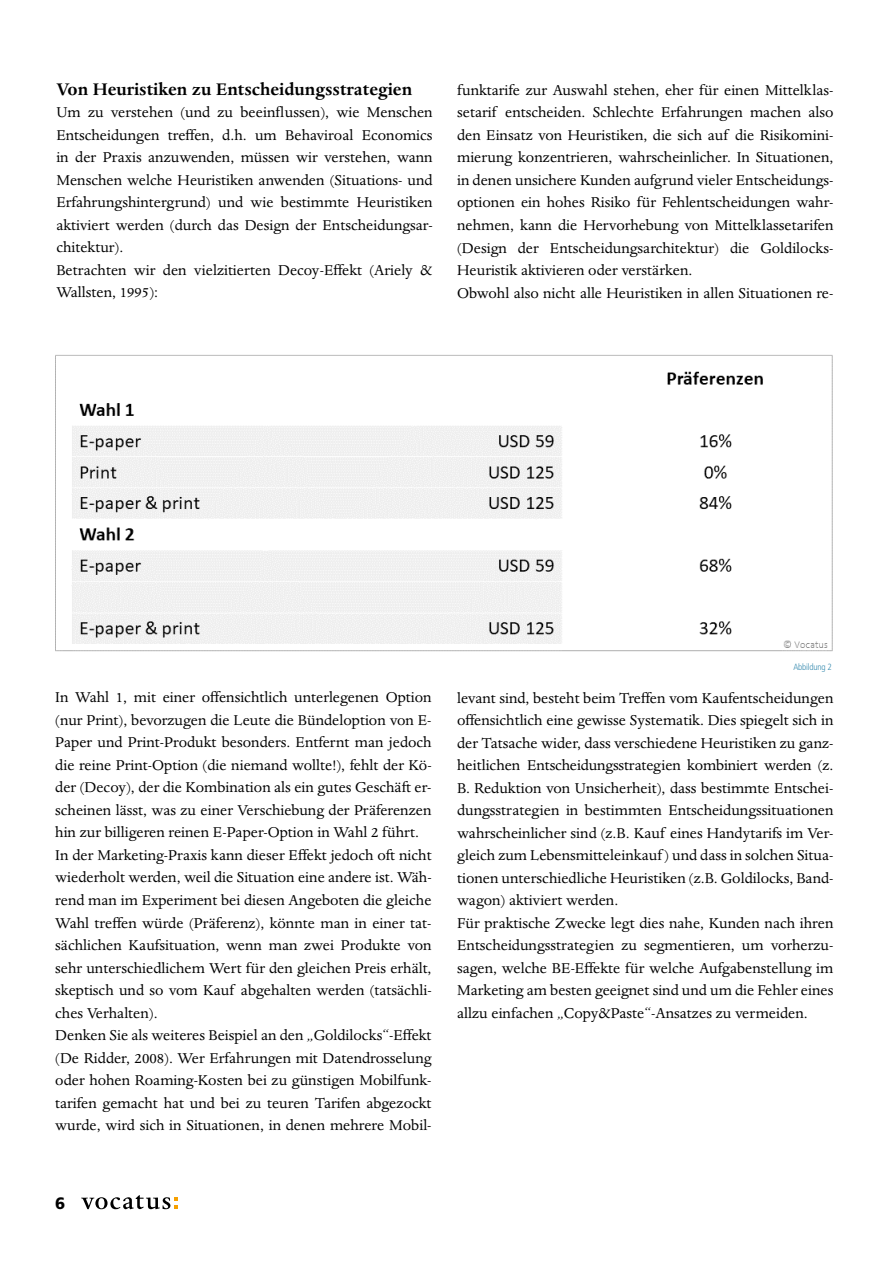
<style>
.page{position:relative;width:893px;height:1263px;background:#fff}
.page>*{position:absolute;margin:0;border:0;box-sizing:border-box;transform-origin:0 0}
.t1{font:700 19.5px "Dante MT Std";color:#000}
.t2{font:16.5px/22.5px "Dante MT Std";color:#000}
.t3{font:900 16.5px "Frutiger LT Std";color:#000}
.t4{font:300 condensed 9px "Frutiger LT Std";letter-spacing:-.02em;color:#398cb0}
</style>
<div class="page">
<svg style="left:81px;top:1195px;width:97px;height:14px"></svg>
<img style="left:55px;top:355px;width:777px;height:297px">
<p class="t1" style="left:56px;top:78px;width:357px">Von Heuristiken zu Entscheidungsstrategien</p>
<p class="t2" style="left:56px;top:101px;width:378px">Um zu verstehen (und zu beeinflussen), wie Menschen Entscheidungen treffen, d.h. um Behaviroal Economics in der Praxis anzuwenden, müssen wir verstehen, wann Menschen welche Heuristiken anwenden (Situations- und Erfahrungshintergrund) und wie bestimmte Heuristiken aktiviert werden (durch das Design der Entscheidungsar&shy;chitektur).<br>Betrachten wir den vielzitierten Decoy-Effekt (Ariely &amp; Wallsten, 1995):</p>
<p class="t2" style="left:457px;top:79px;width:378px">funktarife zur Auswahl stehen, eher für einen Mittelklas&shy;setarif entscheiden. Schlechte Erfahrungen machen also den Einsatz von Heuristiken, die sich auf die Risikomini&shy;mierung konzentrieren, wahrscheinlicher. In Situationen, in denen unsichere Kunden aufgrund vieler Entscheidungs&shy;optionen ein hohes Risiko für Fehlentscheidungen wahr&shy;nehmen, kann die Hervorhebung von Mittelklassetarifen (Design der Entscheidungsarchitektur) die Goldilocks-Heuristik aktivieren oder verstärken.<br>Obwohl also nicht alle Heuristiken in allen Situationen re-</p>
<p class="t2" style="left:55px;top:686px;width:378px">In Wahl 1, mit einer offensichtlich unterlegenen Option (nur Print), bevorzugen die Leute die Bündeloption von E-Paper und Print-Produkt besonders. Entfernt man jedoch die reine Print-Option (die niemand wollte!), fehlt der Kö&shy;der (Decoy), der die Kombination als ein gutes Geschäft er&shy;scheinen lässt, was zu einer Verschiebung der Präferenzen hin zur billigeren reinen E-Paper-Option in Wahl 2 führt.<br>In der Marketing-Praxis kann dieser Effekt jedoch oft nicht wiederholt werden, weil die Situation eine andere ist. Wäh&shy;rend man im Experiment bei diesen Angeboten die gleiche Wahl treffen würde (Präferenz), könnte man in einer tat&shy;sächlichen Kaufsituation, wenn man zwei Produkte von sehr unterschiedlichem Wert für den gleichen Preis erhält, skeptisch und so vom Kauf abgehalten werden (tatsächli&shy;ches Verhalten).<br>Denken Sie als weiteres Beispiel an den „Goldilocks“-Effekt (De Ridder, 2008). Wer Erfahrungen mit Datendrosselung oder hohen Roaming-Kosten bei zu günstigen Mobilfunk&shy;tarifen gemacht hat und bei zu teuren Tarifen abgezockt wurde, wird sich in Situationen, in denen mehrere Mobil-</p>
<p class="t4" style="left:793px;top:661px;width:40px">Abbildung 2</p>
<p class="t2" style="left:457px;top:686px;width:378px">levant sind, besteht beim Treffen vom Kaufentscheidungen offensichtlich eine gewisse Systematik. Dies spiegelt sich in der Tatsache wider, dass verschiedene Heuristiken zu ganz&shy;heitlichen Entscheidungsstrategien kombiniert werden (z.<br>B. Reduktion von Unsicherheit), dass bestimmte Entschei&shy;dungsstrategien in bestimmten Entscheidungssituationen wahrscheinlicher sind (z.B. Kauf eines Handytarifs im Ver&shy;gleich zum Lebensmitteleinkauf ) und dass in solchen Situa&shy;tionen unterschiedliche Heuristiken (z.B. Goldilocks, Band&shy;wagon) aktiviert werden.<br>Für praktische Zwecke legt dies nahe, Kunden nach ihren Entscheidungsstrategien zu segmentieren, um vorherzu&shy;sagen, welche BE-Effekte für welche Aufgabenstellung im Marketing am besten geeignet sind und um die Fehler eines allzu einfachen „Copy&amp;Paste“-Ansatzes zu vermeiden.</p>
<p class="t3" style="left:55px;top:1193px;width:12px">6</p>
</div>
